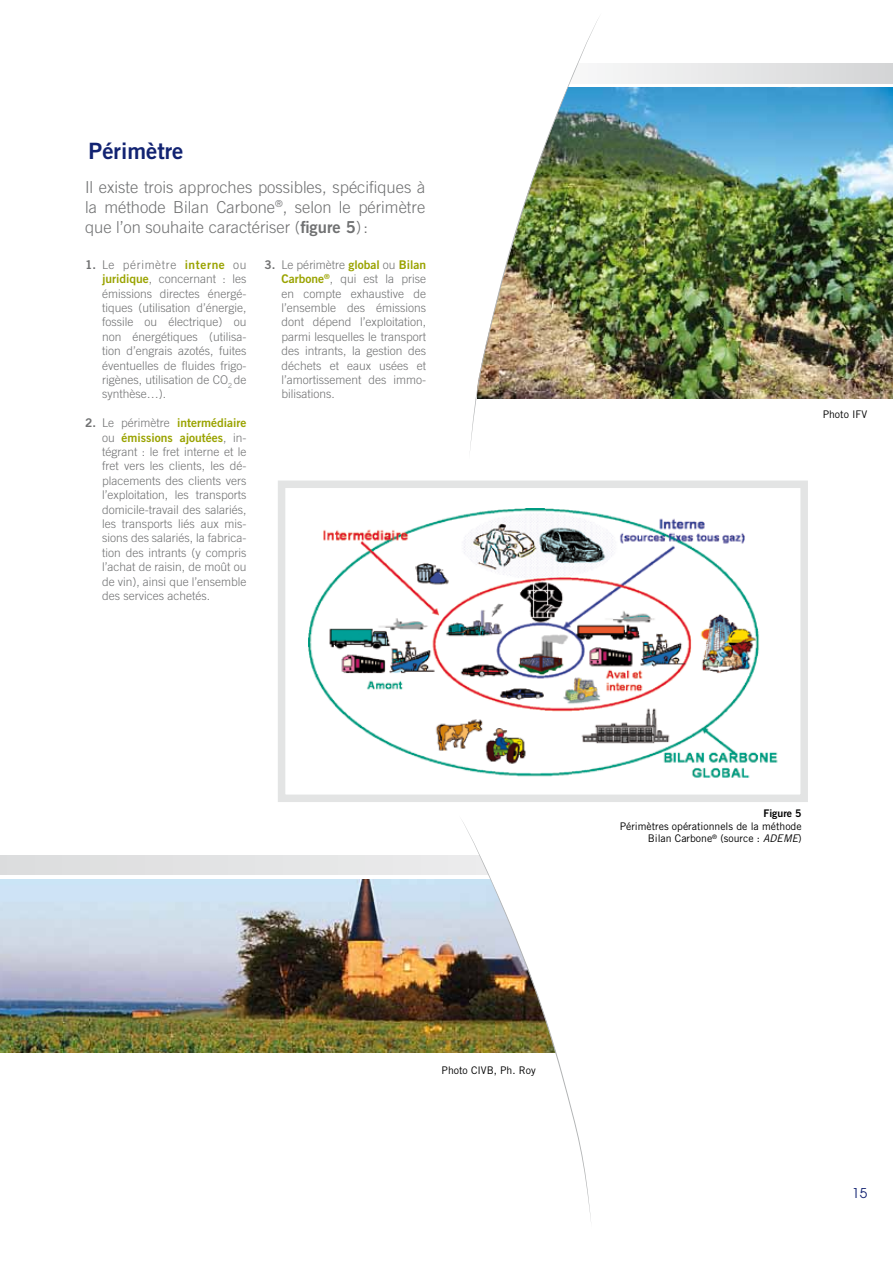
<style>
.page{position:relative;width:893px;height:1263px;background:#fff}
.page>*{position:absolute;margin:0;border:0;box-sizing:border-box;transform-origin:0 0}
.t1{font:22.5px "Trade Gothic Bold Two";color:#122372}
.t2{font:300 16.5px/19.8px "Trade Gothic";color:#707172;text-align:justify}
.t3{font:13.5px "Avant Garde";color:#122372}
.t4{font:300 12px/14.4px "Trade Gothic";color:#707172;text-align:justify}
.t5{font:12px/14.4px "Trade Gothic Bold Two";color:#9aa300;text-align:right}
.t6{font:10.5px/12.6px "Trade Gothic";color:#000;text-align:right}
.t7{font:10.5px "Trade Gothic Bold Two";color:#000}
.s1{font-family:"Trade Gothic Bold Two";font-weight:400}
.s2{font-family:"Trade Gothic Bold Two";font-weight:400;color:#9aa300}
.s3{color:#707172}
.s4{font-family:"Trade Gothic";font-weight:300;color:#707172}
.s5{font-style:italic}
</style>
<div class="page">
<div style="left:0;top:855px;width:507px;height:20px;background:#e3e4e5"></div>
<img style="left:0;top:879px;width:459px;height:174px">
<svg style="left:605px;top:64px;width:288px;height:20px"></svg>
<img style="left:602px;top:88px;width:291px;height:311px">
<img style="left:470px;top:18px;width:132px;height:432px">
<div style="left:278px;top:480px;width:530px;height:322px;background:#fff;border:8px solid #e3e4e4"></div>
<img style="left:308px;top:508px;width:470px;height:270px">
<svg style="left:459px;top:821px;width:132px;height:400px"></svg>
<h1 class="t1" style="left:89px;top:137px;width:96px">Périmètre</h1>
<h2 class="t2" style="left:85px;top:177px;width:342px">Il existe trois approches possibles, spécifiques à la méthode Bilan Carbone<sup>®</sup>, selon le périmètre que l’on souhaite caractériser (<span class="s1">figure 5</span>):</h2>
<p class="t4" style="left:102px;top:257px;width:146px;text-indent:-17px"><span class="s1">1.</span> Le périmètre <span class="s2">interne</span> ou <span class="s2">juridique</span>, concernant : les émissions directes énergé&shy;tiques (utilisation d’énergie, fossile ou électrique) ou non énergétiques (utilisa&shy;tion d’engrais azotés, fuites éventuelles de fluides frigo&shy;rigènes, utilisation de CO<sub>2</sub> de synthèse…).</p>
<p class="t5" style="left:85px;top:415px;width:163px"><span class="s3">2.</span> <span class="s4">Le périmètre</span> intermédiaire <span class="s4">ou</span> émissions ajoutées<span class="s4">, in-</span></p>
<p class="t4" style="left:102px;top:444px;width:146px">tégrant : le fret interne et le fret vers les clients, les dé&shy;placements des clients vers l’exploitation, les transports domicile-travail des salariés, les transports liés aux mis&shy;sions des salariés, la fabrica&shy;tion des intrants (y compris l’achat de raisin, de moût ou de vin), ainsi que l’ensemble des services achetés.</p>
<p class="t4" style="left:282px;top:257px;width:146px;text-indent:-17px"><span class="s1">3.</span> Le périmètre <span class="s2">global</span> ou <span class="s2">Bilan Carbone</span><sup>®</sup>, qui est la prise en compte exhaustive de l’ensemble des émissions dont dépend l’exploitation, parmi lesquelles le transport des intrants, la gestion des déchets et eaux usées et l’amortissement des immo&shy;bilisations.</p>
<p class="t6" style="left:823px;top:408px;width:46px">Photo IFV</p>
<p class="t7" style="left:763px;top:807px;width:40px">Figure 5</p>
<p class="t6" style="left:620px;top:819px;width:183px">Périmètres opérationnels de la méthode<br>Bilan Carbone<sup>®</sup> (source : <span class="s5">ADEME</span>)</p>
<p class="t6" style="left:442px;top:1064px;width:96px">Photo CIVB, Ph. Roy</p>
<p class="t3" style="left:852px;top:1185px;width:16px">15</p>
</div>
